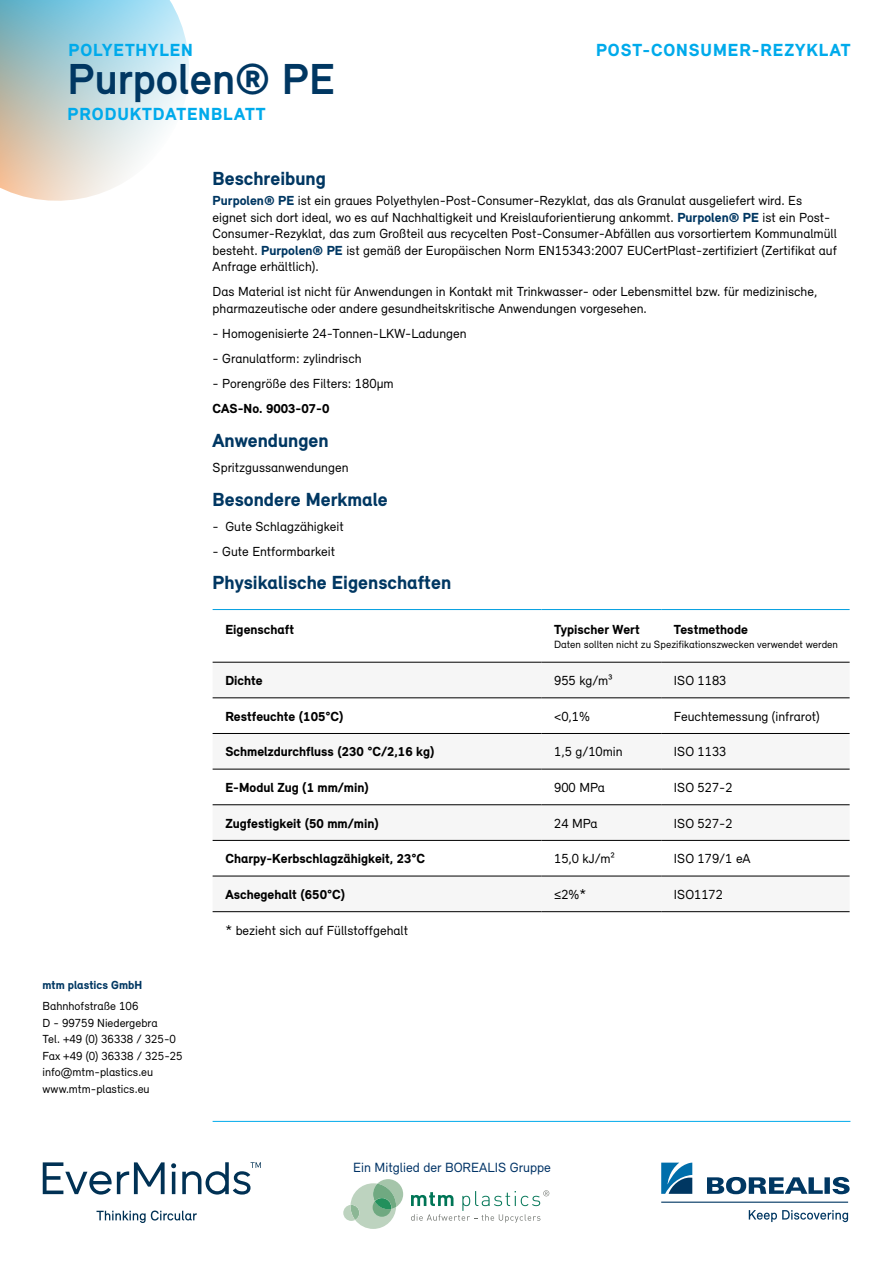
<style>
.page{position:relative;width:893px;height:1263px;background:#fff}
.page>*{position:absolute;margin:0;border:0;box-sizing:border-box;transform-origin:0 0}
.HL_-_Relevant_75pt{font:700 44.55px "Relevant";color:#003762}
.Headline_blau{font:900 19.5px "Relevant";color:#003762}
.Headline_blau-2{font:900 18px "Relevant";letter-spacing:.05em;color:#00aaeb}
.t1{font:13.65px "Relevant";color:#036}
.Headline_blau-3{font:13.5px/16.5px "Relevant";color:#000}
.Headline_blau-4{font:900 13.5px "Relevant";color:#000}
.Headline_blau-5{font:12px "Relevant";color:#000}
.Headline_blau-6{font:900 12px "Relevant";color:#003762}
.Headline_blau-7{font:10.8px "Relevant";color:#000}
.s1{font-weight:900;color:#003762}
</style>
<div class="page">
<svg style="left:0;top:0;width:189px;height:201px"></svg>
<svg style="left:661px;top:1162px;width:189px;height:60px"></svg>
<svg style="left:43px;top:1162px;width:218px;height:32px"></svg>
<svg style="left:97px;top:1210px;width:100px;height:13px"></svg>
<hr style="left:213px;top:1121px;width:637px;height:1px;background:#00aaeb">
<svg style="left:343px;top:1179px;width:60px;height:50px"></svg>
<svg style="left:411px;top:1190px;width:138px;height:32px"></svg>
<svg style="left:213px;top:698px;width:637px;height:178px"></svg>
<hr style="left:213px;top:609px;width:328px;height:1px;background:#009ee0">
<hr style="left:541px;top:609px;width:120px;height:1px;background:#009ee0">
<hr style="left:661px;top:609px;width:189px;height:1px;background:#009ee0">
<hr style="left:213px;top:662px;width:328px;height:1px;background:#000">
<hr style="left:541px;top:662px;width:120px;height:1px;background:#000">
<hr style="left:661px;top:662px;width:189px;height:1px;background:#000">
<hr style="left:213px;top:697px;width:328px;height:1px;background:#000">
<hr style="left:541px;top:697px;width:120px;height:1px;background:#000">
<hr style="left:661px;top:697px;width:189px;height:1px;background:#000">
<hr style="left:213px;top:733px;width:328px;height:1px;background:#000">
<hr style="left:541px;top:733px;width:120px;height:1px;background:#000">
<hr style="left:661px;top:733px;width:189px;height:1px;background:#000">
<hr style="left:213px;top:769px;width:328px;height:1px;background:#000">
<hr style="left:541px;top:769px;width:120px;height:1px;background:#000">
<hr style="left:661px;top:769px;width:189px;height:1px;background:#000">
<hr style="left:213px;top:804px;width:328px;height:1px;background:#000">
<hr style="left:541px;top:804px;width:120px;height:1px;background:#000">
<hr style="left:661px;top:804px;width:189px;height:1px;background:#000">
<hr style="left:213px;top:840px;width:328px;height:1px;background:#000">
<hr style="left:541px;top:840px;width:120px;height:1px;background:#000">
<hr style="left:661px;top:840px;width:189px;height:1px;background:#000">
<hr style="left:213px;top:876px;width:328px;height:1px;background:#000">
<hr style="left:541px;top:876px;width:120px;height:1px;background:#000">
<hr style="left:661px;top:876px;width:189px;height:1px;background:#000">
<hr style="left:213px;top:911px;width:328px;height:1px;background:#000">
<hr style="left:541px;top:911px;width:120px;height:1px;background:#000">
<hr style="left:661px;top:911px;width:189px;height:1px;background:#000">
<p class="Headline_blau-2" style="left:69px;top:38px;width:126px">POLYETHYLEN</p>
<p class="Headline_blau-2" style="left:596px;top:38px;width:256px">POST-CONSUMER-REZYKLAT</p>
<p class="HL_-_Relevant_75pt" style="left:68px;top:51px;width:269px">Purpolen® PE</p>
<p class="Headline_blau-2" style="left:68px;top:102px;width:200px">PRODUKTDATENBLATT</p>
<p class="Headline_blau-6" style="left:43px;top:978px;width:101px">mtm plastics GmbH</p>
<p class="Headline_blau-5" style="left:43px;top:999px;width:97px">Bahnhofstraße 106</p>
<p class="Headline_blau-5" style="left:43px;top:1015px;width:117px">D - 99759 Niedergebra</p>
<p class="Headline_blau-5" style="left:43px;top:1032px;width:135px">Tel. +49 (0) 36338 / 325-0</p>
<p class="Headline_blau-5" style="left:43px;top:1048px;width:142px">Fax +49 (0) 36338 / 325-25</p>
<p class="Headline_blau-5" style="left:43px;top:1065px;width:112px">info@mtm-plastics.eu</p>
<p class="Headline_blau-5" style="left:43px;top:1081px;width:109px">www.mtm-plastics.eu</p>
<p class="Headline_blau" style="left:213px;top:166px;width:115px">Beschreibung</p>
<p class="Headline_blau-3" style="left:213px;top:192px;width:626px"><span class="s1">Purpolen® PE</span> ist ein graues Polyethylen-Post-Consumer-Rezyklat, das als Granulat ausgeliefert wird. Es eignet sich dort ideal, wo es auf Nachhaltigkeit und Kreislauforientierung ankommt. <span class="s1">Purpolen® PE</span> ist ein Post-Consumer-Rezyklat, das zum Großteil aus recycelten Post-Consumer-Abfällen aus vorsortiertem Kommunalmüll besteht. <span class="s1">Purpolen® PE</span> ist gemäß der Europäischen Norm EN15343:2007 EUCertPlast-zertifiziert (Zertifikat auf Anfrage erhältlich).</p>
<p class="Headline_blau-3" style="left:213px;top:283px;width:606px">Das Material ist nicht für Anwendungen in Kontakt mit Trinkwasser- oder Lebensmittel bzw. für medizinische, pharmazeutische oder andere gesundheitskritische Anwendungen vorgesehen.</p>
<p class="Headline_blau-3" style="left:213px;top:325px;width:255px">- Homogenisierte 24-Tonnen-LKW-Ladungen</p>
<p class="Headline_blau-3" style="left:213px;top:350px;width:151px">- Granulatform: zylindrisch</p>
<p class="Headline_blau-3" style="left:213px;top:375px;width:183px">- Porengröße des Filters: 180μm</p>
<p class="Headline_blau-4" style="left:213px;top:400px;width:118px">CAS-No. 9003-07-0</p>
<p class="Headline_blau" style="left:213px;top:428px;width:118px">Anwendungen</p>
<p class="Headline_blau-3" style="left:213px;top:459px;width:137px">Spritzgussanwendungen</p>
<p class="Headline_blau" style="left:213px;top:487px;width:177px">Besondere Merkmale</p>
<p class="Headline_blau-3" style="left:213px;top:517px;width:133px">- Gute Schlagzähigkeit</p>
<p class="Headline_blau-3" style="left:213px;top:542px;width:124px">- Gute Entformbarkeit</p>
<p class="Headline_blau" style="left:213px;top:570px;width:240px">Physikalische Eigenschaften</p>
<p class="Headline_blau-4" style="left:225px;top:621px;width:70px">Eigenschaft</p>
<p class="Headline_blau-4" style="left:554px;top:621px;width:87px">Typischer Wert</p>
<p class="Headline_blau-4" style="left:674px;top:621px;width:75px">Testmethode</p>
<p class="Headline_blau-7" style="left:554px;top:638px;width:285px">Daten sollten nicht zu Spezifikationszwecken verwendet werden</p>
<p class="Headline_blau-4" style="left:225px;top:672px;width:39px">Dichte</p>
<p class="Headline_blau-3" style="left:554px;top:672px;width:60px">955 kg/m³</p>
<p class="Headline_blau-3" style="left:674px;top:672px;width:54px">ISO 1183</p>
<p class="Headline_blau-4" style="left:225px;top:708px;width:120px">Restfeuchte (105°C)</p>
<p class="Headline_blau-3" style="left:554px;top:708px;width:37px">&lt;0,1%</p>
<p class="Headline_blau-3" style="left:674px;top:708px;width:147px">Feuchtemessung (infrarot)</p>
<p class="Headline_blau-4" style="left:225px;top:743px;width:211px">Schmelzdurchfluss (230 °C/2,16 kg)</p>
<p class="Headline_blau-3" style="left:554px;top:743px;width:70px">1,5 g/10min</p>
<p class="Headline_blau-3" style="left:674px;top:743px;width:54px">ISO 1133</p>
<p class="Headline_blau-4" style="left:225px;top:779px;width:145px">E-Modul Zug (1 mm/min)</p>
<p class="Headline_blau-3" style="left:554px;top:779px;width:52px">900 MPa</p>
<p class="Headline_blau-3" style="left:674px;top:779px;width:60px">ISO 527-2</p>
<p class="Headline_blau-4" style="left:225px;top:815px;width:155px">Zugfestigkeit (50 mm/min)</p>
<p class="Headline_blau-3" style="left:554px;top:814px;width:45px">24 MPa</p>
<p class="Headline_blau-3" style="left:674px;top:814px;width:60px">ISO 527-2</p>
<p class="Headline_blau-4" style="left:225px;top:850px;width:201px">Charpy-Kerbschlagzähigkeit, 23°C</p>
<p class="Headline_blau-3" style="left:554px;top:850px;width:62px">15,0 kJ/m²</p>
<p class="Headline_blau-3" style="left:674px;top:850px;width:78px">ISO 179/1 eA</p>
<p class="Headline_blau-4" style="left:225px;top:886px;width:121px">Aschegehalt (650°C)</p>
<p class="Headline_blau-3" style="left:554px;top:886px;width:34px">≤2%*</p>
<p class="Headline_blau-3" style="left:674px;top:886px;width:51px">ISO1172</p>
<p class="Headline_blau-3" style="left:225px;top:921px;width:184px">* bezieht sich auf Füllstoffgehalt</p>
<p class="t1" style="left:353px;top:1159px;width:199px">Ein Mitglied der BOREALIS Gruppe</p>
</div>
